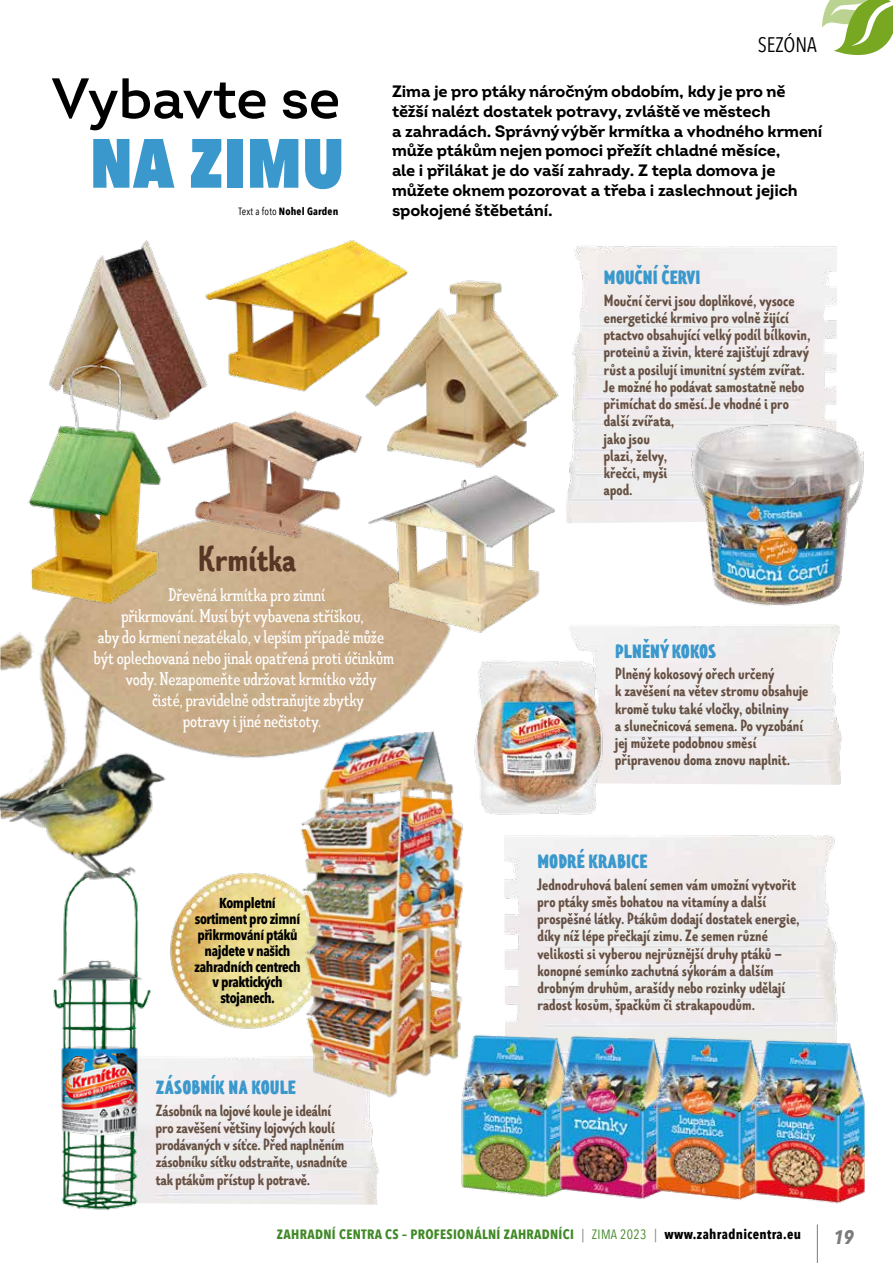
<style>
.page{position:relative;width:893px;height:1263px;background:#fff}
.page>*{position:absolute;margin:0;border:0;box-sizing:border-box;transform-origin:0 0}
.t1{font:800 68.85px "Avenir Next Condensed";letter-spacing:.005em;color:#3a98cc}
.t2{font:600 57px "Intro";letter-spacing:-.01em;color:#000}
.t3{font:700 36.75px "Limes Sans";color:#573625}
.t4{font:21px "Avenir Next Condensed";color:#000}
.t5{font:900 19.5px "Limes Sans";color:#3a98cc}
.t6{font:italic 700 19.5px "Avenir Next Condensed";color:#7c7b7b}
.t7{font:18.75px "Limes Slab";letter-spacing:-.01em;color:#fff}
.t8{font:700 16.5px/17.2px "Limes Sans";color:#665043}
.t9{font:700 16.5px/19.8px "Intro";letter-spacing:-.01em;color:#000}
.t10{font:700 14.4px/15.9px "Avenir Next Condensed";letter-spacing:-.025em;color:#000;text-align:center}
.t11{font:700 13.5px "Avenir Next Condensed";letter-spacing:.025em;color:#408927}
.t12{font:700 10.5px "Avenir Next Condensed";letter-spacing:.015em;color:#000}
.s1{font-weight:400}
.s2{font-weight:400;color:#7c7b7b}
.s3{color:#000}
</style>
<div class="page">
<hr style="left:817px;top:1225px;width:1px;height:38px;background:#7c7b7b">
<img style="left:53px;top:892px;width:103px;height:319px">
<svg style="left:822px;top:0;width:71px;height:56px"></svg>
<img style="left:569px;top:245px;width:268px;height:278px">
<img style="left:731px;top:835px;width:107px;height:196px">
<img style="left:1px;top:556px;width:445px;height:195px">
<img style="left:168px;top:870px;width:161px;height:161px;border-radius:81px">
<img style="left:478px;top:650px;width:173px;height:165px">
<img style="left:461px;top:1023px;width:119px;height:174px">
<img style="left:546px;top:1025px;width:135px;height:174px">
<img style="left:640px;top:1028px;width:135px;height:172px">
<img style="left:741px;top:1031px;width:124px;height:173px">
<img style="left:196px;top:703px;width:345px;height:408px">
<img style="left:688px;top:420px;width:176px;height:186px">
<img style="left:59px;top:240px;width:137px;height:116px">
<img style="left:1px;top:714px;width:189px;height:178px">
<img style="left:370px;top:280px;width:189px;height:187px">
<img style="left:205px;top:239px;width:213px;height:160px">
<img style="left:21px;top:356px;width:198px;height:251px">
<img style="left:155px;top:392px;width:215px;height:164px">
<img style="left:353px;top:467px;width:227px;height:173px">
<img style="left:0;top:0;width:1px;height:906px">
<hr style="left:0;top:902px;width:3px;height:322px;background:#fff">
<h2 class="t2" style="left:51px;top:63px;width:290px">Vybavte se</h2>
<h1 class="t1" style="left:90px;top:121px;width:256px">NA ZIMU</h1>
<p class="t12" style="left:238px;top:205px;width:101px"><span class="s1">Text a foto</span> Nohel Garden</p>
<h3 class="t3" style="left:198px;top:535px;width:100px">Krmítka</h3>
<p class="t4" style="left:758px;top:27px;width:61px">SEZÓNA</p>
<p class="t9" style="left:392px;top:81px;width:432px">Zima je pro ptáky náročným obdobím, kdy je pro ně těžší nalézt dostatek potravy, zvláště ve městech<br>a zahradách. Správný výběr krmítka a vhodného krmení může ptákům nejen pomoci přežít chladné měsíce,<br>ale i přilákat je do vaší zahrady. Z tepla domova je můžete oknem pozorovat a třeba i zaslechnout jejich spokojené štěbetání.</p>
<p class="t5" style="left:604px;top:265px;width:98px">MOUČNÍ ČERVI</p>
<p class="t8" style="left:604px;top:292px;width:208px">Mouční červi jsou doplňkové, vysoce energetické krmivo pro volně žijící ptactvo obsahující velký podíl bílkovin, proteinů a živin, které zajišťují zdravý růst a posilují imunitní systém zvířat.<br>Je možné ho podávat samostatně nebo přimíchat do směsí. Je vhodné i pro další zvířata,<br>jako jsou<br>plazi, želvy,<br>křečci, myši<br>apod.</p>
<p class="t7" style="left:168px;top:582px;width:158px">Dřevěná krmítka pro zimní</p>
<p class="t7" style="left:121px;top:603px;width:244px">přikrmování. Musí být vybavena stříškou,</p>
<p class="t7" style="left:98px;top:624px;width:288px">aby do krmení nezatékalo, v lepším případě může</p>
<p class="t7" style="left:94px;top:645px;width:302px">být oplechovaná nebo jinak opatřená proti účinkům</p>
<p class="t7" style="left:126px;top:666px;width:252px">vody. Nezapomeňte udržovat krmítko vždy</p>
<p class="t7" style="left:152px;top:687px;width:214px">čisté, pravidelně odstraňujte zbytky</p>
<p class="t7" style="left:183px;top:708px;width:140px">potravy i jiné nečistoty.</p>
<p class="t10" style="left:194px;top:895px;width:108px">Kompletní sortiment pro zimní přikrmování ptáků najdete v našich zahradních centrech v praktických stojanech.</p>
<p class="t5" style="left:156px;top:1074px;width:142px">ZÁSOBNÍK NA KOULE</p>
<p class="t8" style="left:156px;top:1101px;width:193px">Zásobník na lojové koule je ideální pro zavěšení většiny lojových koulí prodávaných v síťce. Před naplněním zásobníku síťku odstraňte, usnadníte tak ptákům přístup k potravě.</p>
<p class="t5" style="left:615px;top:638px;width:103px">PLNĚNÝ KOKOS</p>
<p class="t8" style="left:615px;top:665px;width:195px">Plněný kokosový ořech určený<br>k zavěšení na větev stromu obsahuje kromě tuku také vločky, obilniny<br>a slunečnicová semena. Po vyzobání jej můžete podobnou směsí připravenou doma znovu naplnit.</p>
<p class="t5" style="left:537px;top:849px;width:112px">MODRÉ KRABICE</p>
<p class="t8" style="left:537px;top:875px;width:264px">Jednodruhová balení semen vám umožní vytvořit pro ptáky směs bohatou na vitamíny a další prospěšné látky. Ptákům dodají dostatek energie, díky níž lépe přečkají zimu. Ze semen různé velikosti si vyberou nejrůznější druhy ptáků – konopné semínko zachutná sýkorám a dalším drobným druhům, arašídy nebo rozinky udělají radost kosům, špačkům či strakapoudům.</p>
<p class="t11" style="left:277px;top:1226px;width:526px">ZAHRADNÍ CENTRA CS – PROFESIONÁLNÍ ZAHRADNÍCI <span class="s2">|</span> <span class="s1">ZIMA 2023</span> <span class="s2">|</span> <span class="s3">www.zahradnicentra.eu</span></p>
<p class="t6" style="left:833px;top:1225px;width:22px">19</p>
</div>
